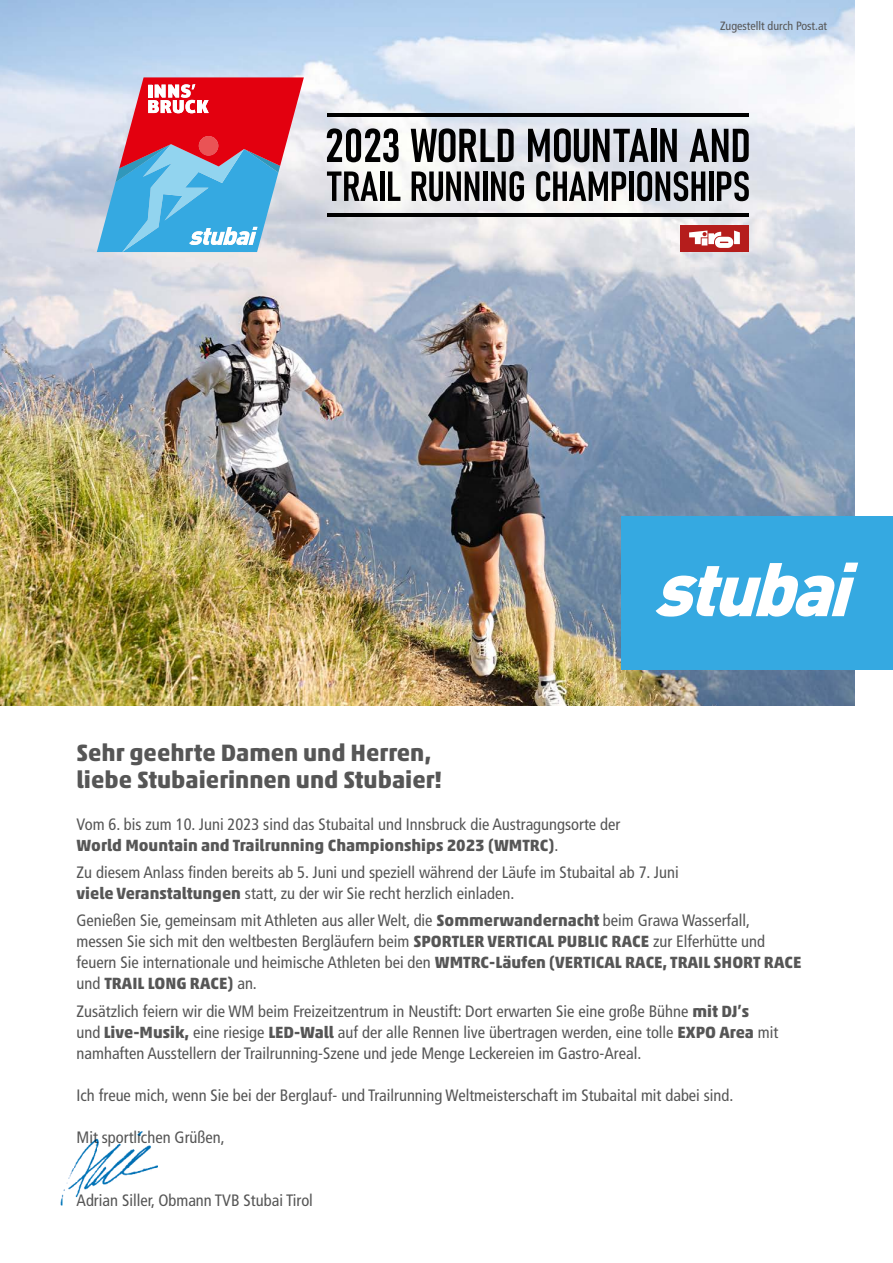
<style>
.page{position:relative;width:893px;height:1263px;background:#fff}
.page>*{position:absolute;margin:0;border:0;box-sizing:border-box;transform-origin:0 0}
.t1{font:700 24px/27px "Akko Std";color:#565656}
.t2{font:condensed 16.5px/21px "Frutiger LT Std";color:#565656}
.t3{font:700 16.5px "Akko Std";color:#565656}
.t4{font:condensed 12px "Frutiger LT Std";color:#565656}
.s1{font-family:"Frutiger LT Std";font-weight:400;font-stretch:condensed}
.s2{font-family:"Akko Std";font-weight:700;font-stretch:normal}
</style>
<div class="page">
<img style="left:0;top:0;width:855px;height:706px">
<div style="left:621px;top:517px;width:272px;height:153px;background:#35a9e1"></div>
<svg style="left:656px;top:563px;width:202px;height:54px"></svg>
<img style="left:60px;top:1131px;width:98px;height:75px">
<hr style="left:327px;top:113px;width:422px;height:3px;background:#000">
<hr style="left:327px;top:213px;width:422px;height:3px;background:#000">
<svg style="left:327px;top:128px;width:72px;height:34px"></svg>
<svg style="left:411px;top:128px;width:103px;height:34px"></svg>
<svg style="left:528px;top:128px;width:121px;height:34px;background:#6d6f74"></svg>
<div style="left:651px;top:129px;width:5px;height:33px;background:#000"></div>
<svg style="left:660px;top:129px;width:17px;height:33px"></svg>
<svg style="left:690px;top:129px;width:59px;height:33px;background:#65666b"></svg>
<svg style="left:327px;top:171px;width:51px;height:30px"></svg>
<hr style="left:380px;top:171px;width:4px;height:30px;background:#000">
<svg style="left:388px;top:171px;width:12px;height:30px"></svg>
<svg style="left:412px;top:171px;width:67px;height:30px"></svg>
<hr style="left:483px;top:171px;width:4px;height:30px;background:#000">
<svg style="left:491px;top:171px;width:33px;height:30px"></svg>
<svg style="left:536px;top:171px;width:90px;height:30px"></svg>
<div style="left:629px;top:171px;width:5px;height:30px;background:#000"></div>
<svg style="left:637px;top:171px;width:68px;height:30px;background:#64666a"></svg>
<hr style="left:709px;top:171px;width:4px;height:30px;background:#000">
<svg style="left:717px;top:171px;width:32px;height:30px"></svg>
<svg style="left:97px;top:77px;width:207px;height:175px;background:#a387a2"></svg>
<div style="left:680px;top:226px;width:69px;height:26px;background:#b51d1c"></div>
<svg style="left:689px;top:231px;width:51px;height:17px"></svg>
<p class="t4" style="left:720px;top:19px;width:109px">Zugestellt durch Post.at</p>
<h1 class="t1" style="left:77px;top:738px;width:367px">Sehr geehrte Damen und Herren, liebe Stubaierinnen und Stubaier!</h1>
<p class="t2" style="left:77px;top:813px;width:545px">Vom 6. bis zum 10. Juni 2023 sind das Stubaital und Innsbruck die Austragungsorte der</p>
<p class="t3" style="left:77px;top:835px;width:483px">World Mountain and Trailrunning Championships 2023 (WMTRC)<span class="s1">.</span></p>
<p class="t2" style="left:77px;top:862px;width:604px">Zu diesem Anlass finden bereits ab 5. Juni und speziell während der Läufe im Stubaital ab 7. Juni <span class="s2">viele Veranstaltungen</span> statt, zu der wir Sie recht herzlich einladen.</p>
<p class="t2" style="left:77px;top:910px;width:726px">Genießen Sie, gemeinsam mit Athleten aus aller Welt, die <span class="s2">Sommerwandernacht</span> beim Grawa Wasserfall,<br>messen Sie sich mit den weltbesten Bergläufern beim <span class="s2">SPORTLER VERTICAL PUBLIC RACE</span> zur Elferhütte und feuern Sie internationale und heimische Athleten bei den <span class="s2">WMTRC-Läufen (VERTICAL RACE, TRAIL SHORT RACE</span></p>
<p class="t3" style="left:77px;top:973px;width:182px"><span class="s1">und</span> TRAIL LONG RACE) <span class="s1">an.</span></p>
<p class="t2" style="left:77px;top:1001px;width:703px">Zusätzlich feiern wir die WM beim Freizeitzentrum in Neustift: Dort erwarten Sie eine große Bühne <span class="s2">mit DJ’s<br></span>und <span class="s2">Live-Musik,</span> eine riesige <span class="s2">LED-Wall</span> auf der alle Rennen live übertragen werden, eine tolle <span class="s2">EXPO Area</span> mit namhaften Ausstellern der Trailrunning-Szene und jede Menge Leckereien im Gastro-Areal.</p>
<p class="t2" style="left:77px;top:1085px;width:658px">Ich freue mich, wenn Sie bei der Berglauf- und Trailrunning Weltmeisterschaft im Stubaital mit dabei sind.</p>
<p class="t2" style="left:77px;top:1127px;width:150px">Mit sportlichen Grüßen,</p>
<p class="t2" style="left:77px;top:1190px;width:238px">Adrian Siller, Obmann TVB Stubai Tirol</p>
</div>
